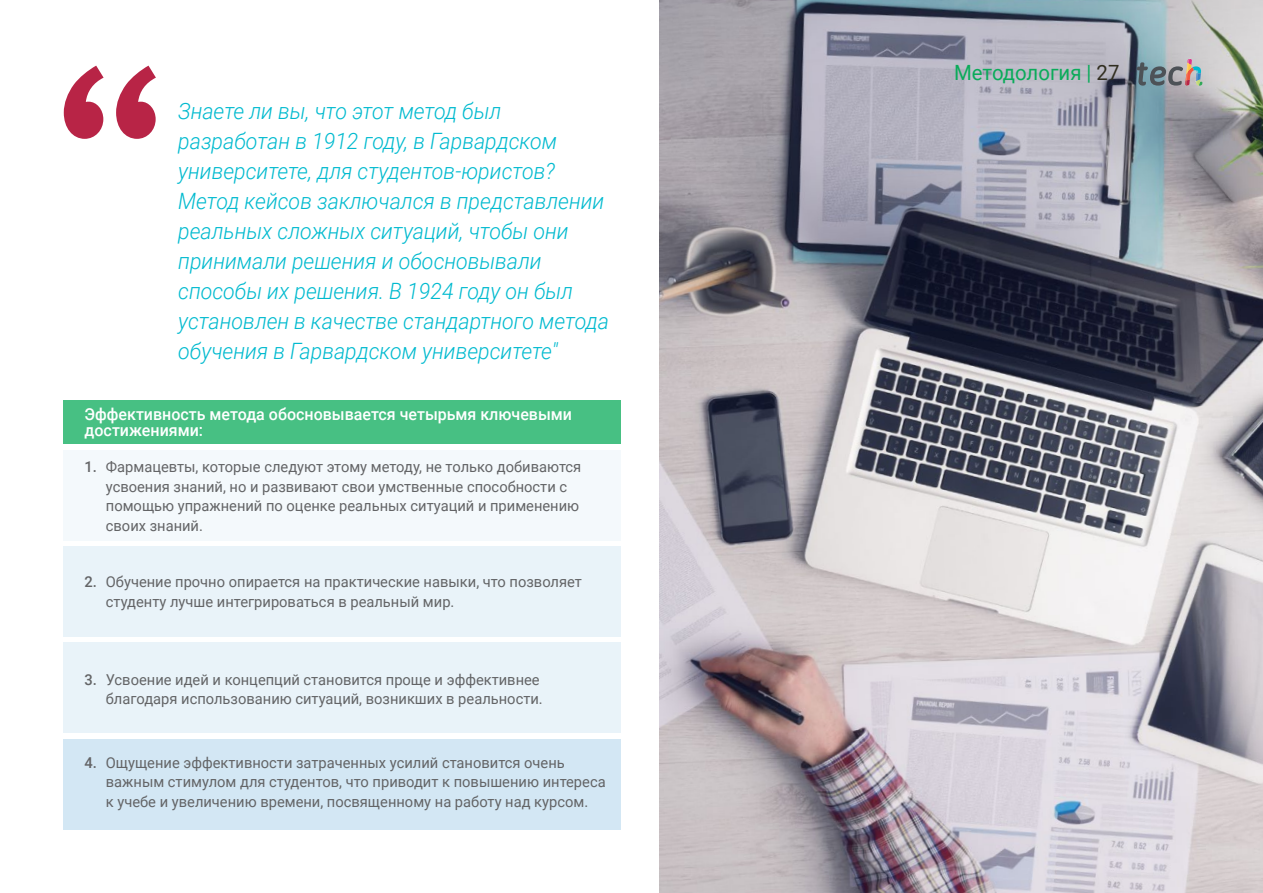
<style>
.page{position:relative;width:1263px;height:893px;background:#fff}
.page>*{position:absolute;margin:0;border:0;box-sizing:border-box;transform-origin:0 0}
.t1{font:italic 300 22.5px/30px "Roboto";color:#00bacf;scale:.95 1}
.t2{font:21px "Roboto";color:#0aab5a}
.t3{font:500 16.5px/16.5px "Roboto";color:#fff}
.t4{font:15px/19.5px "Roboto";color:#636466}
.s1{font-weight:500}
.s2{color:#312e20}
</style>
<div class="page">
<img style="left:659px;top:0;width:604px;height:893px">
<svg style="left:64px;top:66px;width:92px;height:73px"></svg>
<svg style="left:1137px;top:59px;width:65px;height:27px"></svg>
<div style="left:64px;top:400px;width:557px;height:44px;background:#47c083"></div>
<div style="left:64px;top:739px;width:557px;height:90px;background:#d3e7f4"></div>
<div style="left:64px;top:643px;width:557px;height:90px;background:#e9f3f9"></div>
<div style="left:64px;top:546px;width:557px;height:90px;background:#e9f3f9"></div>
<div style="left:64px;top:450px;width:557px;height:90px;background:#f4f9fc"></div>
<p class="t1" style="left:178px;top:95px;width:455px">Знаете ли вы, что этот метод был разработан в 1912 году, в Гарвардском университете, для студентов-юристов?<br>Метод кейсов заключался в представлении реальных сложных ситуаций, чтобы они принимали решения и обосновывали способы их решения. В 1924 году он был установлен в качестве стандартного метода обучения в Гарвардском университете"</p>
<p class="t3" style="left:85px;top:405px;width:489px">Эффективность метода обосновывается четырьмя ключевыми достижениями:</p>
<p class="t4" style="left:106px;top:457px;width:477px;text-indent:-21px"><span class="s1">1.</span> Фармацевты, которые следуют этому методу, не только добиваются усвоения знаний, но и развивают свои умственные способности с помощью упражнений по оценке реальных ситуаций и применению своих знаний.</p>
<p class="t4" style="left:106px;top:571px;width:478px;text-indent:-21px"><span class="s1">2.</span> Обучение прочно опирается на практические навыки, что позволяет студенту лучше интегрироваться в реальный мир.</p>
<p class="t4" style="left:85px;top:669px;width:460px;text-align:right"><span class="s1">3.</span> Усвоение идей и концепций становится проще и эффективнее благодаря использованию ситуаций, возникших в реальности.</p>
<p class="t4" style="left:106px;top:752px;width:501px;text-indent:-21px"><span class="s1">4.</span> Ощущение эффективности затраченных усилий становится очень важным стимулом для студентов, что приводит к повышению интереса к учебе и увеличению времени, посвященному на работу над курсом.</p>
<h2 class="t2" style="left:954px;top:57px;width:167px">Методология | <span class="s2">27</span></h2>
</div>
